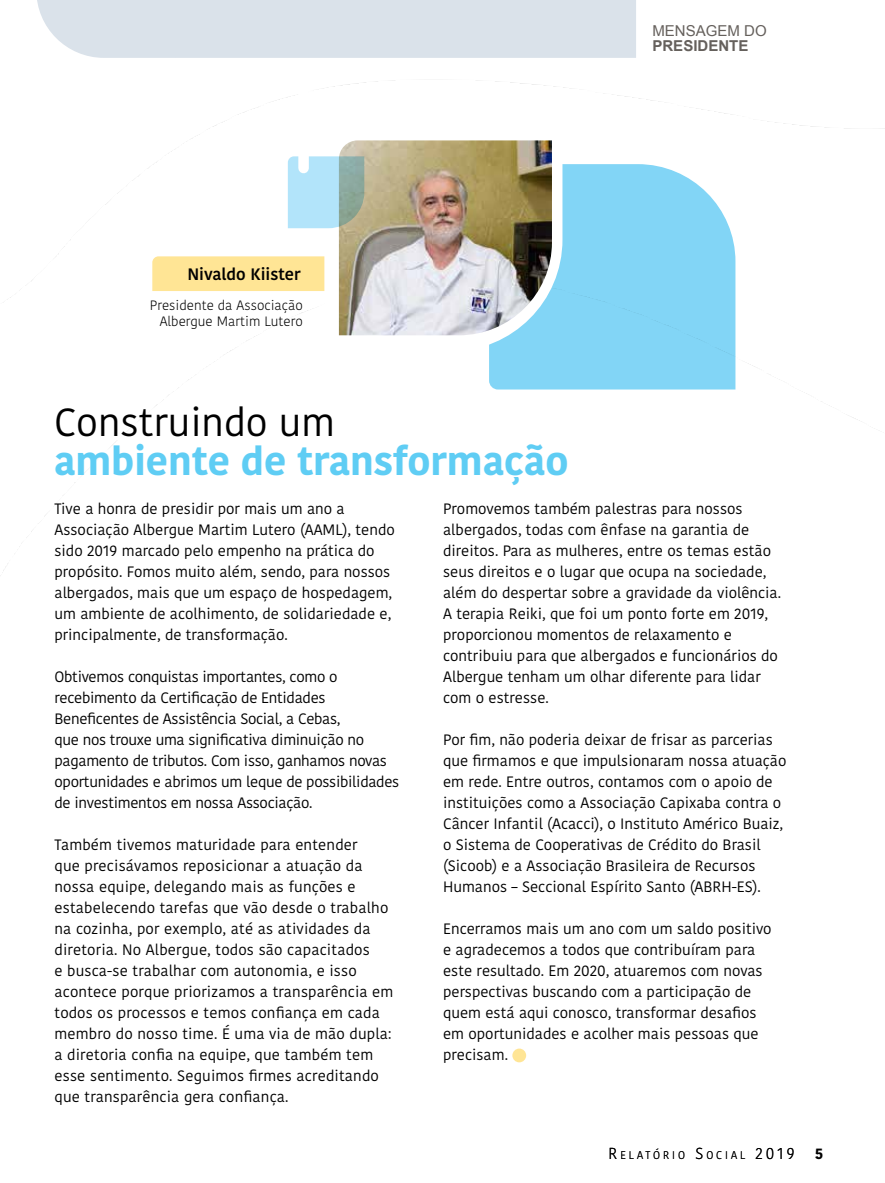
<style>
.page{position:relative;width:885px;height:1183px;background:#fff}
.page>*{position:absolute;margin:0;border:0;box-sizing:border-box;transform-origin:0 0}
.t1{font:700 39px "Kohinoor Bangla";color:#5fcdf4}
.t2{font:39px "Kohinoor Bangla";color:#000}
.t3{font:600 16.5px "Kohinoor Bangla";color:#000}
.t4{font:15px/21px "Kohinoor Bangla";color:#000}
.t5{font:15px/21px "Kohinoor Bangla";letter-spacing:-.02em;color:#000}
.t6{font:15px "Arial";color:#65605c}
.t7{font:700 15px "Arial";color:#65605c}
.t8{font:700 15px "Kohinoor Bangla";color:#000}
.t9{font:300 13.5px/16.5px "Kohinoor Bangla";color:#000;text-align:right}
.t10{font:300 11.1px "Kohinoor Bangla";letter-spacing:.285em;color:#000;scale:.94 1}
.s1{font-size:15.9px}
</style>
<div class="page">
<div style="left:512px;top:1048px;width:14px;height:14px;background:#ffe595;border-radius:50%"></div>
<div style="left:152px;top:256px;width:172px;height:35px;background:#ffe595"></div>
<div style="left:489px;top:164px;width:246px;height:225px;background:#82d5f6"></div>
<svg style="left:324px;top:164px;width:238px;height:187px"></svg>
<img style="left:339px;top:140px;width:213px;height:195px">
<svg style="left:288px;top:156px;width:76px;height:72px;background:#a8d0d9"></svg>
<div style="left:298px;top:0;width:11px;height:168px;background:#fff"></div>
<svg style="left:37px;top:0;width:599px;height:89px"></svg>
<p class="t3" style="left:187px;top:260px;width:115px">Nivaldo Kiister</p>
<p class="t9" style="left:150px;top:296px;width:154px">Presidente da Associação<br>Albergue Martim Lutero</p>
<p class="t6" style="left:652px;top:21px;width:116px">MENSAGEM DO</p>
<p class="t7" style="left:652px;top:36px;width:97px">PRESIDENTE</p>
<h1 class="t2" style="left:54px;top:392px;width:282px">Construindo um</h1>
<h1 class="t1" style="left:54px;top:427px;width:516px">ambiente de transformação</h1>
<p class="t4" style="left:54px;top:497px;width:342px">Tive a honra de presidir por mais um ano a Associação Albergue Martim Lutero (AAML), tendo sido 2019 marcado pelo empenho na prática do propósito. Fomos muito além, sendo, para nossos albergados, mais que um espaço de hospedagem, um ambiente de acolhimento, de solidariedade e, principalmente, de transformação.</p>
<p class="t5" style="left:54px;top:665px;width:346px">Obtivemos conquistas importantes, como o recebimento da Certificação de Entidades Beneficentes de Assistência Social, a Cebas,<br>que nos trouxe uma significativa diminuição no pagamento de tributos. Com isso, ganhamos novas oportunidades e abrimos um leque de possibilidades de investimentos em nossa Associação.</p>
<p class="t4" style="left:54px;top:833px;width:340px">Também tivemos maturidade para entender<br>que precisávamos reposicionar a atuação da nossa equipe, delegando mais as funções e estabelecendo tarefas que vão desde o trabalho na cozinha, por exemplo, até as atividades da diretoria. No Albergue, todos são capacitados<br>e busca-se trabalhar com autonomia, e isso acontece porque priorizamos a transparência em todos os processos e temos confiança em cada membro do nosso time. É uma via de mão dupla: a diretoria confia na equipe, que também tem esse sentimento. Seguimos firmes acreditando que transparência gera confiança.</p>
<p class="t4" style="left:443px;top:497px;width:339px">Promovemos também palestras para nossos albergados, todas com ênfase na garantia de direitos. Para as mulheres, entre os temas estão seus direitos e o lugar que ocupa na sociedade, além do despertar sobre a gravidade da violência.<br>A terapia Reiki, que foi um ponto forte em 2019, proporcionou momentos de relaxamento e contribuiu para que albergados e funcionários do Albergue tenham um olhar diferente para lidar com o estresse.</p>
<p class="t4" style="left:443px;top:728px;width:345px">Por fim, não poderia deixar de frisar as parcerias que firmamos e que impulsionaram nossa atuação em rede. Entre outros, contamos com o apoio de instituições como a Associação Capixaba contra o Câncer Infantil (Acacci), o Instituto Américo Buaiz, o Sistema de Cooperativas de Crédito do Brasil (Sicoob) e a Associação Brasileira de Recursos Humanos – Seccional Espírito Santo (ABRH-ES).</p>
<p class="t4" style="left:443px;top:917px;width:330px">Encerramos mais um ano com um saldo positivo e agradecemos a todos que contribuíram para este resultado. Em 2020, atuaremos com novas perspectivas buscando com a participação de quem está aqui conosco, transformar desafios em oportunidades e acolher mais pessoas que precisam.</p>
<p class="t10" style="left:608px;top:1145px;width:199px"><span class="s1">R</span>ELATÓR IO <span class="s1">S</span>OCIAL <span class="s1">2019</span></p>
<p class="t8" style="left:814px;top:1140px;width:10px">5</p>
</div>
